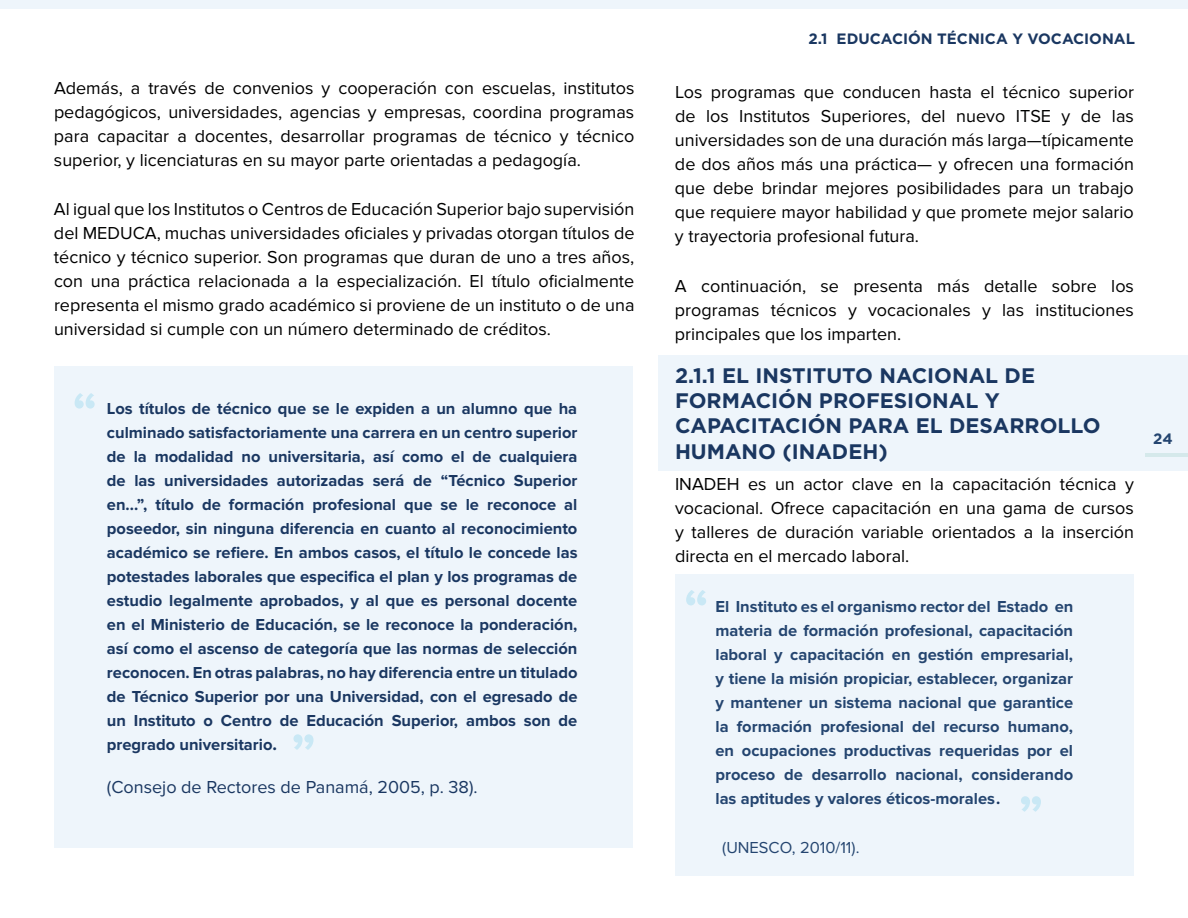
<style>
.page{position:relative;width:1188px;height:918px;background:#fff}
.page>*{position:absolute;margin:0;border:0;box-sizing:border-box;transform-origin:0 0}
.t1{font:700 54px "Proxima Nova";color:#c9e8f5}
.t2{font:700 21px/25.2px "Gotham";color:#1a3761}
.t3{font:18px/24px "Proxima Nova";color:#000100;text-align:justify}
.t4{font:18px "Proxima Nova";color:#1a3761}
.t5{font:700 16.5px/24px "Proxima Nova";color:#1a3761;text-align:justify}
.t6{font:16.5px "Proxima Nova";color:#1a3761}
.t7{font:700 15px "Gotham";color:#1a3761}
.s1{font-size:18px}
</style>
<div class="page">
<div style="left:659px;top:355px;width:529px;height:116px;background:#eef5fb"></div>
<div style="left:1px;top:0;width:1187px;height:9px;background:#eef5fb"></div>
<div style="left:54px;top:366px;width:579px;height:482px;background:#eef5fb"></div>
<div style="left:675px;top:574px;width:459px;height:302px;background:#eef5fb"></div>
<p class="t3" style="left:54px;top:76px;width:582px">Además, a través de convenios y cooperación con escuelas, institutos pedagógicos, universidades, agencias y empresas, coordina programas para capacitar a docentes, desarrollar programas de técnico y técnico superior, y licenciaturas en su mayor parte orientadas a pedagogía.</p>
<p class="t3" style="left:54px;top:197px;width:582px">Al igual que los Institutos o Centros de Educación Superior bajo supervisión del MEDUCA, muchas universidades oficiales y privadas otorgan títulos de técnico y técnico superior. Son programas que duran de uno a tres años, con una práctica relacionada a la especialización. El título oficialmente representa el mismo grado académico si proviene de un instituto o de una universidad si cumple con un número determinado de créditos.</p>
<h1 class="t1" style="left:72px;top:381px;width:26px">“</h1>
<p class="t5" style="left:107px;top:397px;width:472px">Los títulos de técnico que se le expiden a un alumno que ha culminado satisfactoriamente una carrera en un centro superior de la modalidad no universitaria, así como el de cualquiera de las universidades autorizadas será de “Técnico Superior en...”, título de formación profesional que se le reconoce al poseedor, sin ninguna diferencia en cuanto al reconocimiento académico se refiere. En ambos casos, el título le concede las potestades laborales que especifica el plan y los programas de estudio legalmente aprobados, y al que es personal docente en el Ministerio de Educación, se le reconoce la ponderación, así como el ascenso de categoría que las normas de selección reconocen. En otras palabras, no hay diferencia entre un titulado de Técnico Superior por una Universidad, con el egresado de un Instituto o Centro de Educación Superior, ambos son de pregrado universitario<span class="s1">.</span></p>
<p class="t4" style="left:107px;top:777px;width:372px">(Consejo de Rectores de Panamá, 2005, p. 38).</p>
<h1 class="t1" style="left:291px;top:722px;width:26px">”</h1>
<p class="t7" style="left:808px;top:28px;width:328px">2.1 EDUCACIÓN TÉCNICA Y VOCACIONAL</p>
<p class="t3" style="left:675px;top:81px;width:461px">Los programas que conducen hasta el técnico superior de los Institutos Superiores, del nuevo ITSE y de las universidades son de una duración más larga—típicamente de dos años más una práctica— y ofrecen una formación que debe brindar mejores posibilidades para un trabajo que requiere mayor habilidad y que promete mejor salario y trayectoria profesional futura.</p>
<p class="t3" style="left:675px;top:274px;width:461px">A continuación, se presenta más detalle sobre los programas técnicos y vocacionales y las instituciones principales que los imparten.</p>
<p class="t2" style="left:675px;top:363px;width:427px">2.1.1 EL INSTITUTO NACIONAL DE<br>FORMACIÓN PROFESIONAL Y<br>CAPACITACIÓN PARA EL DESARROLLO<br>HUMANO (INADEH)</p>
<p class="t3" style="left:675px;top:472px;width:460px">INADEH es un actor clave en la capacitación técnica y vocacional. Ofrece capacitación en una gama de cursos y talleres de duración variable orientados a la inserción directa en el mercado laboral.</p>
<p class="t5" style="left:716px;top:594px;width:359px">El Instituto es el organismo rector del Estado en materia de formación profesional, capacitación laboral y capacitación en gestión empresarial, y tiene la misión propiciar, establecer, organizar y mantener un sistema nacional que garantice la formación profesional del recurso humano, en ocupaciones productivas requeridas por el proceso de desarrollo nacional, considerando las aptitudes y valores éticos-morales.</p>
<p class="t6" style="left:722px;top:838px;width:139px">(UNESCO, 2010/11).</p>
<h1 class="t1" style="left:684px;top:577px;width:26px">“</h1>
<h1 class="t1" style="left:1018px;top:784px;width:26px">”</h1>
<p class="t7" style="left:1153px;top:429px;width:21px">24</p>
</div>
